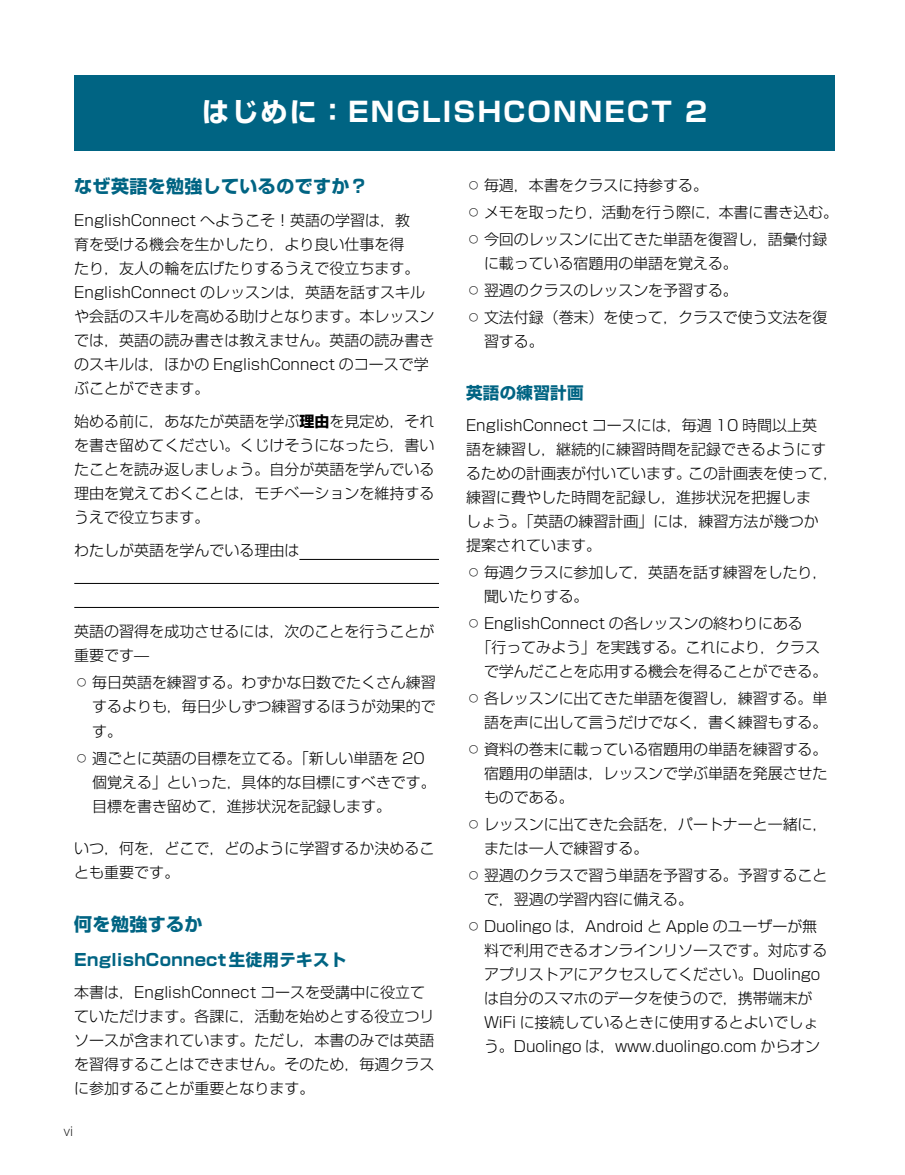
<style>
.page{position:relative;width:905px;height:1175px;background:#fff}
.page>*{position:absolute;margin:0;border:0;box-sizing:border-box;transform-origin:0 0}
.para_h1{font:700 27px "Shin Go Pr 6 N";letter-spacing:.08em;color:#fff}
.para_h2{font:700 18px "Shin Go Pr 6 N";letter-spacing:.02em;color:#006483}
.para_h3Next{font:700 16.5px "Shin Go Pr 6 N";letter-spacing:.02em;color:#006483}
.para_h3{font:700 16.5px "Shin Go Pr 6 N";letter-spacing:.02em;color:#006483}
.para_p1{font:300 15px/24px "Shin Go Pr 6 N";color:#000}
.para_bullet{font:300 15px/24px "Shin Go Pr 6 N";letter-spacing:-.005em;color:#000}
.para_bulletLast{font:300 15px/24px "Shin Go Pr 6 N";letter-spacing:-.005em;color:#000}
.t1{font:300 13.5px "Zoramlds Lat";color:#000}
.s1{font-weight:700}
</style>
<div class="page">
<hr style="left:299px;top:559px;width:140px;height:1px;background:#000">
<hr style="left:74px;top:583px;width:365px;height:1px;background:#000">
<hr style="left:74px;top:607px;width:365px;height:1px;background:#000">
<div style="left:74px;top:75px;width:761px;height:75px;background:#006483"></div>
<p class="para_h1" style="left:202px;top:90px;width:506px">はじめに：ENGLISHCONNECT 2</p>
<p class="para_h2" style="left:74px;top:172px;width:295px">なぜ英語を勉強しているのですか？</p>
<p class="para_p1" style="left:74px;top:207px;width:361px">EnglishConnect へようこそ！英語の学習は，教<br>育を受ける機会を生かしたり，より良い仕事を得<br>たり，友人の輪を広げたりするうえで役立ちます。<br>EnglishConnect のレッスンは，英語を話すスキルや会話のスキルを高める助けとなります。本レッスンでは，英語の読み書きは教えません。英語の読み書きのスキルは，ほかの EnglishConnect のコースで学ぶことができます。</p>
<p class="para_p1" style="left:74px;top:408px;width:361px;text-align:justify">始める前に，あなたが英語を学ぶ<span class="s1">理由</span>を見定め，それを書き留めてください。くじけそうになったら，書いたことを読み返しましょう。自分が英語を学んでいる理由を覚えておくことは，モチベーションを維持するうえで役立ちます。</p>
<p class="para_p1" style="left:74px;top:537px;width:226px">わたしが英語を学んでいる理由は</p>
<p class="para_p1" style="left:74px;top:618px;width:361px">英語の習得を成功させるには，次のことを行うことが重要です—</p>
<p class="para_bullet" style="left:92px;top:669px;width:345px;text-align:justify;text-indent:-18px">⃝ 毎日英語を練習する。わずかな日数でたくさん練習するよりも，毎日少しずつ練習するほうが効果的です。</p>
<p class="para_bulletLast" style="left:92px;top:744px;width:345px;text-indent:-18px">⃝ 週ごとに英語の目標を立てる。「新しい単語を 20個覚える」といった，具体的な目標にすべきです。目標を書き留めて，進捗状況を記録します。</p>
<p class="para_p1" style="left:74px;top:834px;width:361px">いつ，何を，どこで，どのように学習するか決めることも重要です。</p>
<p class="para_h2" style="left:74px;top:910px;width:130px">何を勉強するか</p>
<p class="para_h3Next" style="left:74px;top:946px;width:274px">EnglishConnect生徒用テキスト</p>
<p class="para_p1" style="left:74px;top:978px;width:361px">本書は，EnglishConnect コースを受講中に役立てていただけます。各課に，活動を始めとする役立つリソースが含まれています。ただし，本書のみでは英語を習得することはできません。そのため，毎週クラスに参加することが重要となります。</p>
<p class="t1" style="left:64px;top:1121px;width:11px">vi</p>
<p class="para_bullet" style="left:466px;top:171px;width:243px">⃝ 毎週，本書をクラスに持参する。</p>
<p class="para_bullet" style="left:466px;top:198px;width:374px">⃝ メモを取ったり，活動を行う際に，本書に書き込む。</p>
<p class="para_bullet" style="left:484px;top:225px;width:345px;text-indent:-18px">⃝ 今回のレッスンに出てきた単語を復習し，語彙付録に載っている宿題用の単語を覚える。</p>
<p class="para_bullet" style="left:466px;top:276px;width:273px">⃝ 翌週のクラスのレッスンを予習する。</p>
<p class="para_bulletLast" style="left:484px;top:303px;width:345px;text-indent:-18px">⃝ 文法付録（巻末）を使って，クラスで使う文法を復習する。</p>
<p class="para_h3" style="left:466px;top:379px;width:119px">英語の練習計画</p>
<p class="para_p1" style="left:466px;top:411px;width:373px">EnglishConnect コースには，毎週 10 時間以上英<br>語を練習し，継続的に練習時間を記録できるようにするための計画表が付いています。この計画表を使って，練習に費やした時間を記録し，進捗状況を把握しま<br>しょう。「英語の練習計画」には，練習方法が幾つか<br>提案されています。</p>
<p class="para_bullet" style="left:484px;top:558px;width:345px;text-indent:-18px">⃝ 毎週クラスに参加して，英語を話す練習をしたり，聞いたりする。</p>
<p class="para_bullet" style="left:466px;top:609px;width:338px">⃝ EnglishConnect の各レッスンの終わりにある</p>
<p class="para_bullet" style="left:476px;top:633px;width:345px">「行ってみよう」を実践する。これにより，クラス</p>
<p class="para_bullet" style="left:484px;top:657px;width:345px">で学んだことを応用する機会を得ることができる。</p>
<p class="para_bullet" style="left:466px;top:684px;width:363px;text-align:right">⃝ 各レッスンに出てきた単語を復習し，練習する。単語を声に出して言うだけでなく，書く練習もする。</p>
<p class="para_bullet" style="left:484px;top:735px;width:345px;text-align:justify;text-indent:-18px">⃝ 資料の巻末に載っている宿題用の単語を練習する。宿題用の単語は，レッスンで学ぶ単語を発展させたものである。</p>
<p class="para_bullet" style="left:484px;top:810px;width:345px;text-indent:-18px">⃝ レッスンに出てきた会話を，パートナーと一緒に，または一人で練習する。</p>
<p class="para_bullet" style="left:484px;top:861px;width:345px;text-indent:-18px">⃝ 翌週のクラスで習う単語を予習する。予習することで，翌週の学習内容に備える。</p>
<p class="para_bullet" style="left:484px;top:912px;width:345px;text-indent:-18px">⃝ Duolingo は，Android と Apple のユーザーが無料で利用できるオンラインリソースです。対応するアプリストアにアクセスしてください。Duolingoは自分のスマホのデータを使うので，携帯端末が<br>WiFi に接続しているときに使用するとよいでしょう。Duolingo は，www.duolingo.com からオン</p>
</div>
